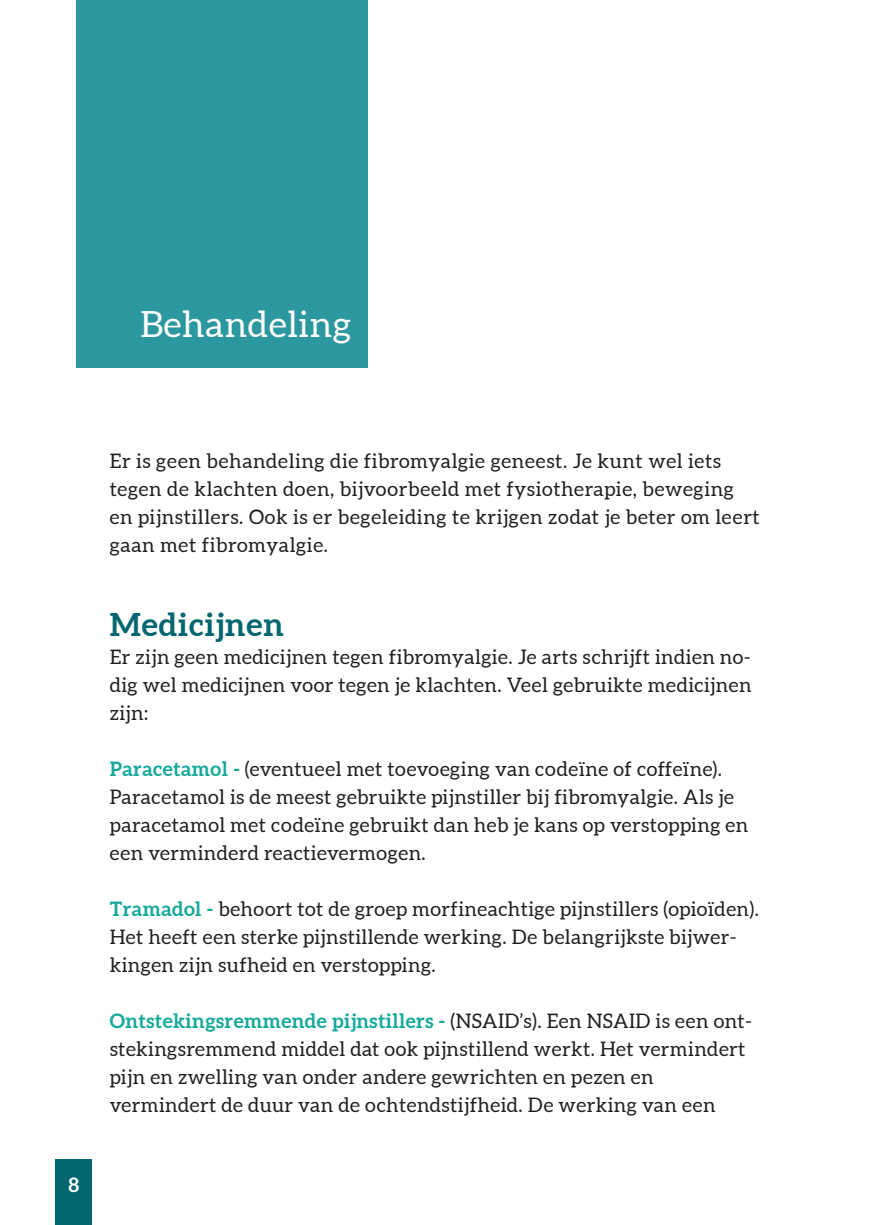
<style>
.page{position:relative;width:874px;height:1225px;background:#fff}
.page>*{position:absolute;margin:0;border:0;box-sizing:border-box;transform-origin:0 0}
.t1{font:36px "Aleo";letter-spacing:.02em;color:#fff}
.t2{font:700 32px "Aleo";letter-spacing:.03em;color:#036670}
.t3{font:20px/28px "Aleo";letter-spacing:.02em;color:#231f20}
.t4{font:700 20px "Aleo";color:#fff}
.s1{font-weight:700;color:#15a99a}
</style>
<div class="page">
<div style="left:76px;top:0;width:292px;height:368px;background:#2b979e"></div>
<div style="left:55px;top:1159px;width:37px;height:66px;background:#036670"></div>
<p class="t1" style="left:140px;top:303px;width:212px">Behandeling</p>
<p class="t4" style="left:68px;top:1172px;width:12px">8</p>
<p class="t3" style="left:110px;top:448px;width:651px">Er is geen behandeling die fibromyalgie geneest. Je kunt wel iets tegen de klachten doen, bijvoorbeeld met fysiotherapie, beweging en pijnstillers. Ook is er begeleiding te krijgen zodat je beter om leert gaan met fibromyalgie.</p>
<p class="t2" style="left:110px;top:605px;width:175px">Medicijnen</p>
<p class="t3" style="left:110px;top:644px;width:643px;text-align:justify">Er zijn geen medicijnen tegen fibromyalgie. Je arts schrijft indien no&shy;dig wel medicijnen voor tegen je klachten. Veel gebruikte medicijnen zijn:</p>
<p class="t3" style="left:110px;top:756px;width:640px"><span class="s1">Paracetamol -</span> (eventueel met toevoeging van codeïne of coffeïne).<br>Paracetamol is de meest gebruikte pijnstiller bij fibromyalgie. Als je paracetamol met codeïne gebruikt dan heb je kans op verstopping en een verminderd reactievermogen.</p>
<p class="t3" style="left:110px;top:896px;width:650px"><span class="s1">Tramadol -</span> behoort tot de groep morfineachtige pijnstillers (opioïden).<br>Het heeft een sterke pijnstillende werking. De belangrijkste bijwer&shy;kingen zijn sufheid en verstopping.</p>
<p class="t3" style="left:110px;top:1008px;width:643px"><span class="s1">Ontstekingsremmende pijnstillers -</span> (NSAID’s). Een NSAID is een ont&shy;stekingsremmend middel dat ook pijnstillend werkt. Het vermindert pijn en zwelling van onder andere gewrichten en pezen en</p>
<p class="t3" style="left:110px;top:1092px;width:607px">vermindert de duur van de ochtendstijfheid. De werking van een</p>
</div>
